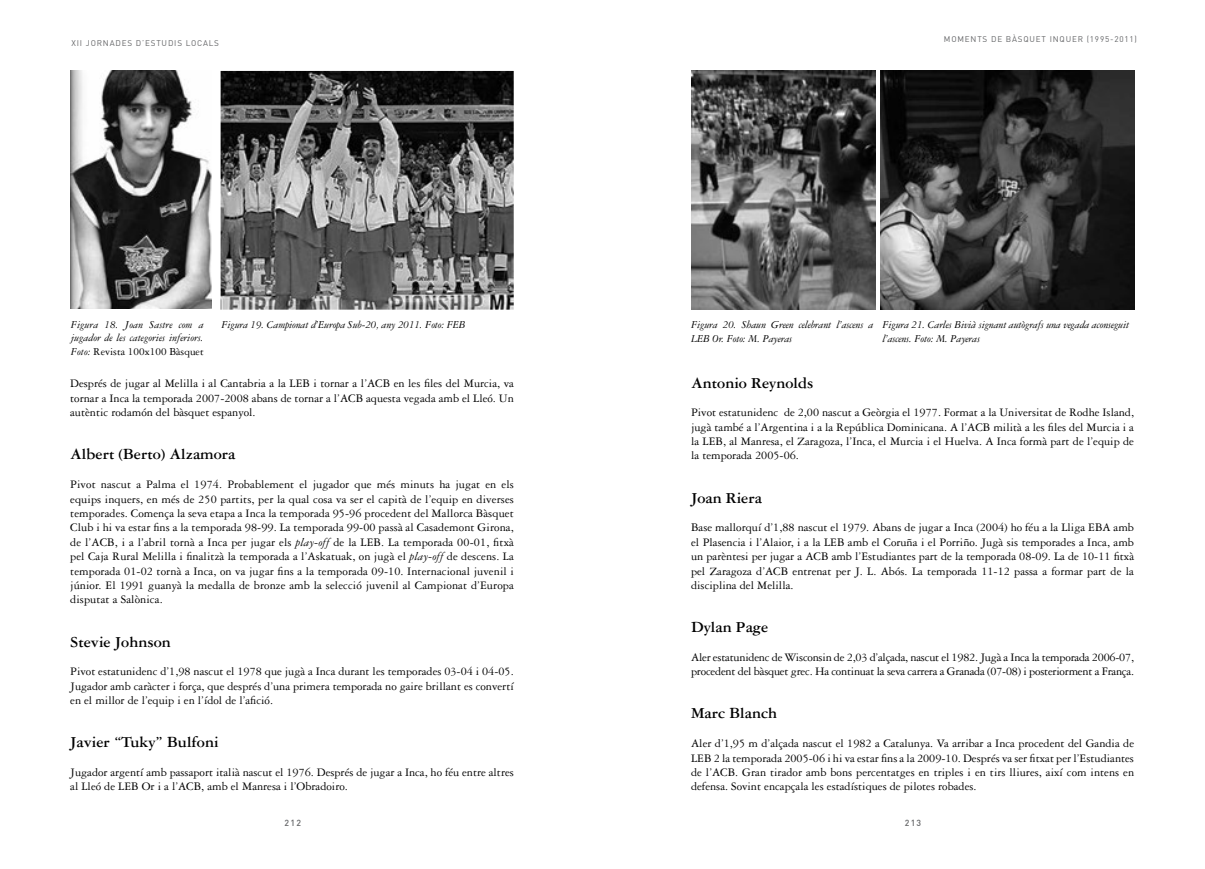
<style>
.page{position:relative;width:1205px;height:869px;background:#fff}
.page>*{position:absolute;margin:0;border:0;box-sizing:border-box;transform-origin:0 0}
.t1{font:700 16.25px "Garamond Three";color:#000}
.t2{font:12.25px/14.4px "Garamond Three";color:#000;text-align:justify}
.t3{font:12.25px/14.4px "Garamond Three";letter-spacing:-.02em;color:#000}
.t4{font:italic 11.25px/13.5px "Garamond Three";letter-spacing:-.015em;color:#000}
.t5{font:500 8.75px "DIN";letter-spacing:.14em;color:#636466}
.t6{font:8.12px "DIN";letter-spacing:.1em;color:#636466}
.s1{font-style:normal}
.s2{font-style:italic}
</style>
<div class="page">
<img style="left:221px;top:71px;width:293px;height:238px">
<img style="left:881px;top:71px;width:253px;height:238px">
<img style="left:691px;top:71px;width:184px;height:238px">
<img style="left:71px;top:71px;width:141px;height:237px">
<p class="t6" style="left:71px;top:38px;width:149px">XII JORNADES D’ESTUDIS LOCALS</p>
<p class="t6" style="left:944px;top:34px;width:195px">MOMENTS DE BÀSQUET INQUER (1995-2011)</p>
<p class="t4" style="left:71px;top:318px;width:134px;text-align:justify">Figura 18. Joan Sastre com a jugador de les categories inferiors.<br>Foto: <span class="s1">Revista 100x100 Bàsquet</span></p>
<p class="t4" style="left:221px;top:318px;width:246px">Figura 19. Campionat d’Europa Sub-20, any 2011. Foto: FEB</p>
<p class="t4" style="left:882px;top:318px;width:248px">Figura 21. Carles Bivià signant autògrafs una vegada aconseguit l’ascens. Foto: M. Payeras</p>
<p class="t4" style="left:691px;top:318px;width:184px">Figura 20. Shaun Green celebrant l’ascens a<br>LEB Or. Foto: M. Payeras</p>
<p class="t2" style="left:70px;top:376px;width:445px">Després de jugar al Melilla i al Cantabria a la LEB i tornar a l’ACB en les files del Murcia, va tornar a Inca la temporada 2007-2008 abans de tornar a l’ACB aquesta vegada amb el Lleó. Un autèntic rodamón del bàsquet espanyol.</p>
<h1 class="t1" style="left:70px;top:445px;width:167px">Albert (Berto) Alzamora</h1>
<p class="t2" style="left:70px;top:477px;width:445px">Pivot nascut a Palma el 1974. Probablement el jugador que més minuts ha jugat en els equips inquers, en més de 250 partits, per la qual cosa va ser el capità de l’equip en diverses temporades. Comença la seva etapa a Inca la temporada 95-96 procedent del Mallorca Bàsquet Club i hi va estar fins a la temporada 98-99. La temporada 99-00 passà al Casademont Girona, de l’ACB, i a l’abril tornà a Inca per jugar els <span class="s2">play-off</span> de la LEB. La temporada 00-01, fitxà pel Caja Rural Melilla i finalitzà la temporada a l’Askatuak, on jugà el <span class="s2">play-off</span> de descens. La temporada 01-02 tornà a Inca, on va jugar fins a la temporada 09-10. Internacional juvenil i júnior. El 1991 guanyà la medalla de bronze amb la selecció juvenil al Campionat d’Europa disputat a Salònica.</p>
<h1 class="t1" style="left:70px;top:632px;width:102px">Stevie Johnson</h1>
<p class="t2" style="left:70px;top:664px;width:445px">Pivot estatunidenc d’1,98 nascut el 1978 que jugà a Inca durant les temporades 03-04 i 04-05.<br>Jugador amb caràcter i força, que després d’una primera temporada no gaire brillant es convertí en el millor de l’equip i en l’ídol de l’afició.</p>
<h1 class="t1" style="left:70px;top:733px;width:150px">Javier “Tuky” Bulfoni</h1>
<p class="t2" style="left:70px;top:764px;width:445px">Jugador argentí amb passaport italià nascut el 1976. Després de jugar a Inca, ho féu entre altres al Lleó de LEB Or i a l’ACB, amb el Manresa i l’Obradoiro.</p>
<h1 class="t1" style="left:691px;top:373px;width:124px">Antonio Reynolds</h1>
<p class="t2" style="left:691px;top:405px;width:444px">Pivot estatunidenc de 2,00 nascut a Geòrgia el 1977. Format a la Universitat de Rodhe Island, jugà també a l’Argentina i a la República Dominicana. A l’ACB milità a les files del Murcia i a la LEB, al Manresa, el Zaragoza, l’Inca, el Murcia i el Huelva. A Inca formà part de l’equip de la temporada 2005-06.</p>
<h1 class="t1" style="left:691px;top:488px;width:72px">Joan Riera</h1>
<p class="t2" style="left:691px;top:520px;width:444px">Base mallorquí d’1,88 nascut el 1979. Abans de jugar a Inca (2004) ho féu a la Lliga EBA amb el Plasencia i l’Alaior, i a la LEB amb el Coruña i el Porriño. Jugà sis temporades a Inca, amb un parèntesi per jugar a ACB amb l’Estudiantes part de la temporada 08-09. La de 10-11 fitxà pel Zaragoza d’ACB entrenat per J. L. Abós. La temporada 11-12 passa a formar part de la disciplina del Melilla.</p>
<h1 class="t1" style="left:691px;top:618px;width:79px">Dylan Page</h1>
<p class="t3" style="left:691px;top:649px;width:444px">Aler estatunidenc de Wisconsin de 2,03 d’alçada, nascut el 1982. Jugà a Inca la temporada 2006-07, procedent del bàsquet grec. Ha continuat la seva carrera a Granada (07-08) i posteriorment a França.</p>
<h1 class="t1" style="left:691px;top:704px;width:88px">Marc Blanch</h1>
<p class="t2" style="left:691px;top:736px;width:444px">Aler d’1,95 m d’alçada nascut el 1982 a Catalunya. Va arribar a Inca procedent del Gandia de LEB 2 la temporada 2005-06 i hi va estar fins a la 2009-10. Després va ser fitxat per l’Estudiantes de l’ACB. Gran tirador amb bons percentatges en triples i en tirs lliures, així com intens en defensa. Sovint encapçala les estadístiques de pilotes robades.</p>
<p class="t5" style="left:285px;top:816px;width:18px">212</p>
<p class="t5" style="left:905px;top:816px;width:18px">213</p>
</div>
